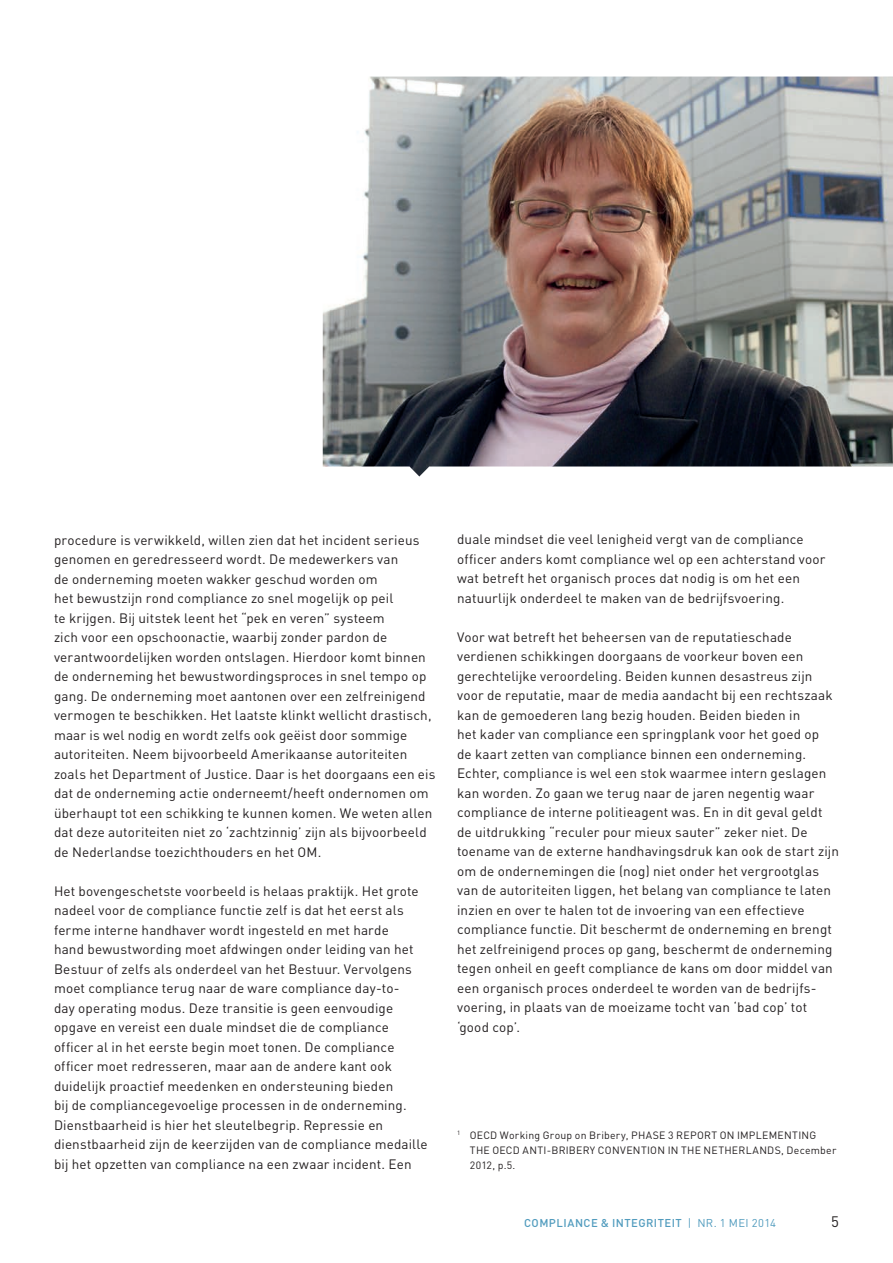
<style>
.page{position:relative;width:893px;height:1263px;background:#fff}
.page>*{position:absolute;margin:0;border:0;box-sizing:border-box;transform-origin:0 0}
.t1{font:15px "DINOT";color:#231f20}
.t2{font:13.5px/19.5px "DINOT";letter-spacing:.01em;color:#231f20}
.t3{font:500 11.25px "DINOT";letter-spacing:.045em;color:#529cbe}
.t4{font:10.5px/15px "DINOT";letter-spacing:.025em;color:#231f20}
.s1{font-weight:400}
</style>
<div class="page">
<img style="left:323px;top:77px;width:570px;height:399px">
<p class="t2" style="left:54px;top:529px;width:383px">procedure is verwikkeld, willen zien dat het incident serieus genomen en geredresseerd wordt. De medewerkers van<br>de onderneming moeten wakker geschud worden om<br>het bewustzijn rond compliance zo snel mogelijk op peil<br>te krijgen. Bij uitstek leent het “pek en veren” systeem<br>zich voor een opschoonactie, waarbij zonder pardon de verantwoordelijken worden ontslagen. Hierdoor komt binnen de onderneming het bewustwordingsproces in snel tempo op gang. De onderneming moet aantonen over een zelfreinigend vermogen te beschikken. Het laatste klinkt wellicht drastisch, maar is wel nodig en wordt zelfs ook geëist door sommige autoriteiten. Neem bijvoorbeeld Amerikaanse autoriteiten zoals het Department of Justice. Daar is het doorgaans een eis dat de onderneming actie onderneemt/heeft ondernomen om überhaupt tot een schikking te kunnen komen. We weten allen dat deze autoriteiten niet zo ‘zachtzinnig’ zijn als bijvoorbeeld de Nederlandse toezichthouders en het OM.</p>
<p class="t2" style="left:54px;top:880px;width:375px">Het bovengeschetste voorbeeld is helaas praktijk. Het grote nadeel voor de compliance functie zelf is dat het eerst als ferme interne handhaver wordt ingesteld en met harde<br>hand bewustwording moet afdwingen onder leiding van het Bestuur of zelfs als onderdeel van het Bestuur. Vervolgens moet compliance terug naar de ware compliance day-to-<br>day operating modus. Deze transitie is geen eenvoudige opgave en vereist een duale mindset die de compliance officer al in het eerste begin moet tonen. De compliance officer moet redresseren, maar aan de andere kant ook duidelijk proactief meedenken en ondersteuning bieden<br>bij de compliancegevoelige processen in de onderneming.<br>Dienstbaarheid is hier het sleutelbegrip. Repressie en dienstbaarheid zijn de keerzijden van de compliance medaille bij het opzetten van compliance na een zwaar incident. Een</p>
<p class="t2" style="left:457px;top:529px;width:370px">duale mindset die veel lenigheid vergt van de compliance officer anders komt compliance wel op een achterstand voor wat betreft het organisch proces dat nodig is om het een natuurlijk onderdeel te maken van de bedrijfsvoering.</p>
<p class="t2" style="left:457px;top:627px;width:383px">Voor wat betreft het beheersen van de reputatieschade verdienen schikkingen doorgaans de voorkeur boven een gerechtelijke veroordeling. Beiden kunnen desastreus zijn voor de reputatie, maar de media aandacht bij een rechtszaak kan de gemoederen lang bezig houden. Beiden bieden in<br>het kader van compliance een springplank voor het goed op<br>de kaart zetten van compliance binnen een onderneming.<br>Echter, compliance is wel een stok waarmee intern geslagen kan worden. Zo gaan we terug naar de jaren negentig waar compliance de interne politieagent was. En in dit geval geldt de uitdrukking “reculer pour mieux sauter” zeker niet. De toename van de externe handhavingsdruk kan ook de start zijn om de ondernemingen die (nog) niet onder het vergrootglas van de autoriteiten liggen, het belang van compliance te laten inzien en over te halen tot de invoering van een effectieve compliance functie. Dit beschermt de onderneming en brengt het zelfreinigend proces op gang, beschermt de onderneming tegen onheil en geeft compliance de kans om door middel van een organisch proces onderdeel te worden van de bedrijfs&shy;voering, in plaats van de moeizame tocht van ‘bad cop’ tot ‘good cop’.</p>
<p class="t4" style="left:470px;top:1127px;width:368px;text-indent:-13px"><sup>1</sup> OECD Working Group on Bribery, PHASE 3 REPORT ON IMPLEMENTING<br>THE OECD ANTI-BRIBERY CONVENTION IN THE NETHERLANDS, December<br>2012, p.5.</p>
<p class="t3" style="left:524px;top:1215px;width:253px">COMPLIANCE &amp; INTEGRITEIT <span class="s1">| NR. 1 MEI 2014</span></p>
<p class="t1" style="left:831px;top:1211px;width:9px">5</p>
</div>
